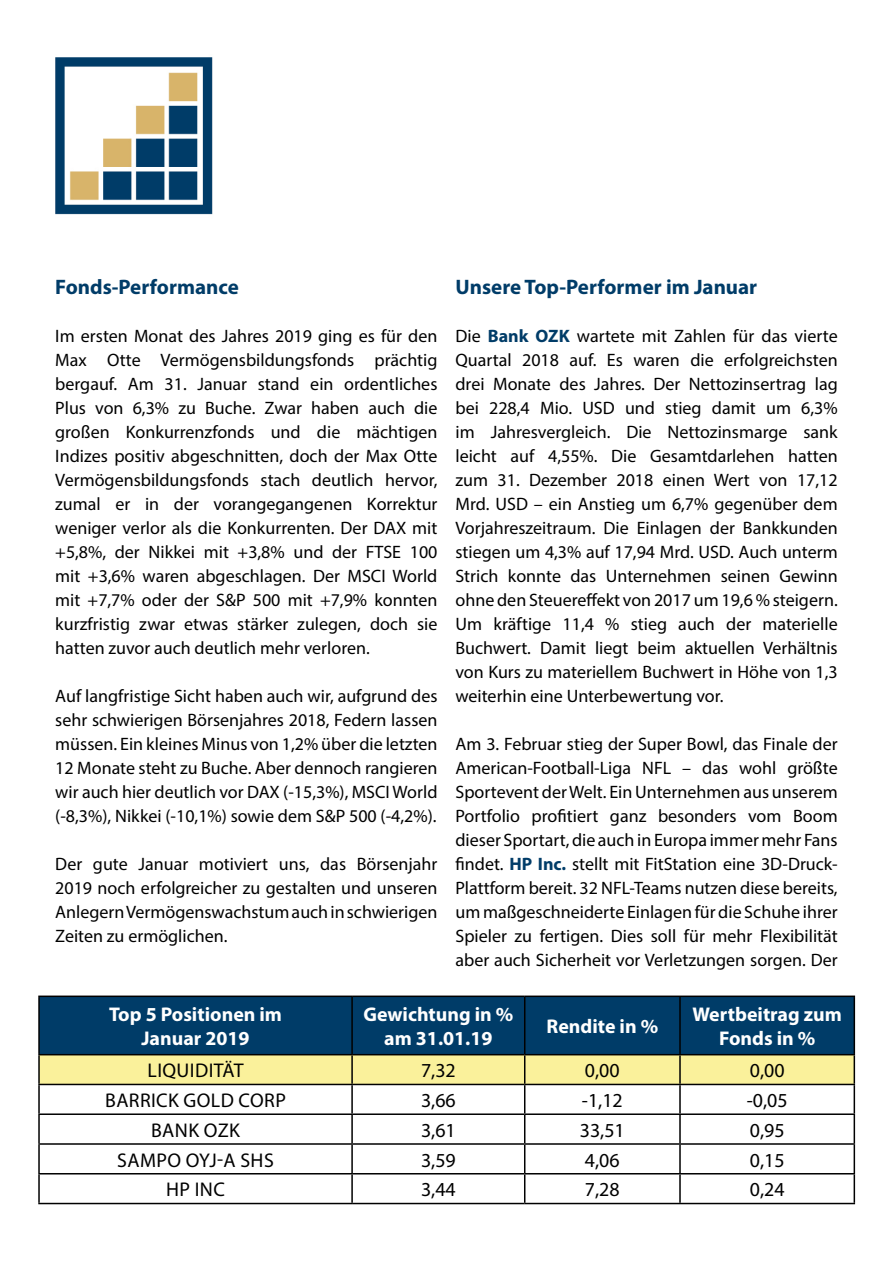
<style>
.page{position:relative;width:893px;height:1263px;background:#fff}
.page>*{position:absolute;margin:0;border:0;box-sizing:border-box;transform-origin:0 0}
.t1{font:700 21px "Myriad Pro";color:#003c68}
.t2{font:19.95px "Myriad Pro";letter-spacing:.02em;color:#000}
.t3{font:700 19.95px/23.2px "Myriad Pro";color:#fff;text-align:center}
.t4{font:18px/24px "Myriad Pro";color:#000;text-align:justify}
.s1{font-weight:700;color:#003c68}
</style>
<div class="page">
<img style="left:55px;top:57px;width:158px;height:158px">
<div style="left:40px;top:997px;width:814px;height:57px;background:#003c68"></div>
<hr style="left:38px;top:995px;width:314px;height:2px;background:#000">
<hr style="left:38px;top:997px;width:2px;height:57px;background:#000">
<hr style="left:352px;top:995px;width:173px;height:2px;background:#000">
<hr style="left:351px;top:997px;width:2px;height:57px;background:#000">
<hr style="left:525px;top:995px;width:155px;height:2px;background:#000">
<hr style="left:524px;top:997px;width:1px;height:57px;background:#000">
<hr style="left:680px;top:995px;width:175px;height:2px;background:#000">
<hr style="left:679px;top:997px;width:2px;height:57px;background:#000">
<hr style="left:854px;top:997px;width:1px;height:57px;background:#000">
<hr style="left:38px;top:1054px;width:314px;height:1px;background:#000">
<hr style="left:38px;top:1055px;width:2px;height:29px;background:#000">
<hr style="left:352px;top:1054px;width:173px;height:1px;background:#000">
<hr style="left:525px;top:1054px;width:155px;height:1px;background:#000">
<hr style="left:680px;top:1054px;width:175px;height:1px;background:#000">
<hr style="left:38px;top:1084px;width:314px;height:1px;background:#000">
<hr style="left:38px;top:1085px;width:2px;height:28px;background:#000">
<hr style="left:38px;top:1113px;width:314px;height:2px;background:#000">
<hr style="left:38px;top:1115px;width:2px;height:28px;background:#000">
<hr style="left:38px;top:1143px;width:314px;height:2px;background:#000">
<hr style="left:38px;top:1145px;width:2px;height:28px;background:#000">
<hr style="left:38px;top:1173px;width:314px;height:1px;background:#000">
<hr style="left:38px;top:1174px;width:2px;height:29px;background:#000">
<svg style="left:39px;top:1055px;width:816px;height:148px"></svg>
<hr style="left:38px;top:1203px;width:314px;height:1px;background:#000">
<hr style="left:352px;top:1203px;width:173px;height:1px;background:#000">
<hr style="left:525px;top:1203px;width:155px;height:1px;background:#000">
<hr style="left:680px;top:1203px;width:175px;height:1px;background:#000">
<p class="t1" style="left:55px;top:273px;width:185px">Fonds-Performance</p>
<p class="t4" style="left:55px;top:324px;width:384px">Im ersten Monat des Jahres 2019 ging es für den Max Otte Vermögensbildungsfonds prächtig bergauf. Am 31. Januar stand ein ordentliches Plus von 6,3% zu Buche. Zwar haben auch die großen Konkurrenzfonds und die mächtigen Indizes positiv abgeschnitten, doch der Max Otte Vermögensbildungsfonds stach deutlich hervor, zumal er in der vorangegangenen Korrektur weniger verlor als die Konkurrenten. Der DAX mit +5,8%, der Nikkei mit +3,8% und der FTSE 100 mit +3,6% waren abgeschlagen. Der MSCI World mit +7,7% oder der S&amp;P 500 mit +7,9% konnten kurzfristig zwar etwas stärker zulegen, doch sie hatten zuvor auch deutlich mehr verloren.</p>
<p class="t4" style="left:55px;top:684px;width:384px">Auf langfristige Sicht haben auch wir, aufgrund des sehr schwierigen Börsenjahres 2018, Federn lassen müssen. Ein kleines Minus von 1,2% über die letzten 12 Monate steht zu Buche. Aber dennoch rangieren wir auch hier deutlich vor DAX (-15,3%), MSCI World (-8,3%), Nikkei (-10,1%) sowie dem S&amp;P 500 (-4,2%).</p>
<p class="t4" style="left:55px;top:852px;width:384px">Der gute Januar motiviert uns, das Börsenjahr 2019 noch erfolgreicher zu gestalten und unseren Anlegern Vermögenswachstum auch in schwierigen Zeiten zu ermöglichen.</p>
<p class="t1" style="left:455px;top:273px;width:303px">Unsere Top-Performer im Januar</p>
<p class="t4" style="left:455px;top:324px;width:384px">Die <span class="s1">Bank OZK</span> wartete mit Zahlen für das vierte Quartal 2018 auf. Es waren die erfolgreichsten drei Monate des Jahres. Der Nettozinsertrag lag bei 228,4 Mio. USD und stieg damit um 6,3% im Jahresvergleich. Die Nettozinsmarge sank leicht auf 4,55%. Die Gesamtdarlehen hatten zum 31. Dezember 2018 einen Wert von 17,12<br>Mrd. USD – ein Anstieg um 6,7% gegenüber dem Vorjahreszeitraum. Die Einlagen der Bankkunden stiegen um 4,3% auf 17,94 Mrd. USD. Auch unterm Strich konnte das Unternehmen seinen Gewinn ohne den Steuereffekt von 2017 um 19,6 % steigern.<br>Um kräftige 11,4 % stieg auch der materielle Buchwert. Damit liegt beim aktuellen Verhältnis von Kurs zu materiellem Buchwert in Höhe von 1,3 weiterhin eine Unterbewertung vor.</p>
<p class="t4" style="left:455px;top:732px;width:384px">Am 3. Februar stieg der Super Bowl, das Finale der American-Football-Liga NFL – das wohl größte Sportevent der Welt. Ein Unternehmen aus unserem Portfolio profitiert ganz besonders vom Boom dieser Sportart, die auch in Europa immer mehr Fans findet. <span class="s1">HP Inc.</span> stellt mit FitStation eine 3D-Druck-Plattform bereit. 32 NFL-Teams nutzen diese bereits, um maßgeschneiderte Einlagen für die Schuhe ihrer Spieler zu fertigen. Dies soll für mehr Flexibilität aber auch Sicherheit vor Verletzungen sorgen. Der</p>
<p class="t3" style="left:109px;top:1002px;width:175px">Top 5 Positionen im<br>Januar 2019</p>
<p class="t3" style="left:363px;top:1002px;width:152px">Gewichtung in % am 31.01.19</p>
<p class="t3" style="left:547px;top:1014px;width:113px">Rendite in %</p>
<p class="t3" style="left:692px;top:1002px;width:151px">Wertbeitrag zum<br>Fonds in %</p>
<p class="t2" style="left:148px;top:1058px;width:98px">LIQUIDITÄT</p>
<p class="t2" style="left:421px;top:1058px;width:36px">7,32</p>
<p class="t2" style="left:585px;top:1058px;width:36px">0,00</p>
<p class="t2" style="left:750px;top:1058px;width:36px">0,00</p>
<p class="t2" style="left:105px;top:1088px;width:182px">BARRICK GOLD CORP</p>
<p class="t2" style="left:421px;top:1088px;width:36px">3,66</p>
<p class="t2" style="left:582px;top:1088px;width:42px">-1,12</p>
<p class="t2" style="left:747px;top:1088px;width:42px">-0,05</p>
<p class="t2" style="left:151px;top:1118px;width:90px">BANK OZK</p>
<p class="t2" style="left:421px;top:1118px;width:36px">3,61</p>
<p class="t2" style="left:580px;top:1118px;width:46px">33,51</p>
<p class="t2" style="left:750px;top:1118px;width:36px">0,95</p>
<p class="t2" style="left:117px;top:1147px;width:158px">SAMPO OYJ-A SHS</p>
<p class="t2" style="left:421px;top:1147px;width:36px">3,59</p>
<p class="t2" style="left:585px;top:1147px;width:36px">4,06</p>
<p class="t2" style="left:750px;top:1147px;width:36px">0,15</p>
<p class="t2" style="left:166px;top:1177px;width:60px">HP INC</p>
<p class="t2" style="left:421px;top:1177px;width:36px">3,44</p>
<p class="t2" style="left:585px;top:1177px;width:36px">7,28</p>
<p class="t2" style="left:750px;top:1177px;width:36px">0,24</p>
</div>
